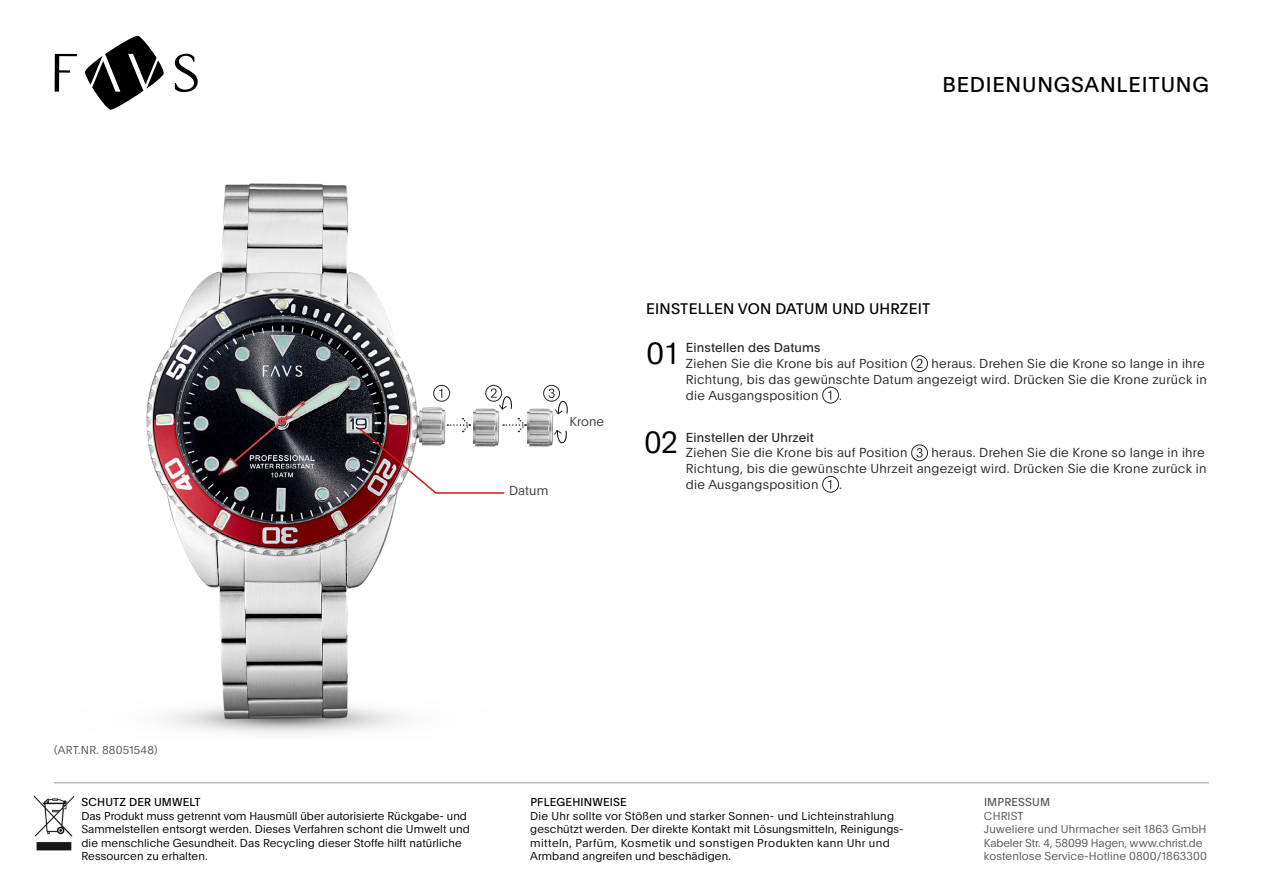
<style>
.page{position:relative;width:1263px;height:893px;background:#fff}
.page>*{position:absolute;margin:0;border:0;box-sizing:border-box;transform-origin:0 0}
.t1{font:300 30px "Plain";color:#000}
.t2{font:21px "Plain";letter-spacing:.04em;color:#000}
.t3{font:15px "Plain";letter-spacing:.015em;color:#000}
.t4{font:300 12.75px/15.8px "Plain";letter-spacing:.02em;color:#282827}
.t5{font:12.75px "Plain";letter-spacing:.01em;color:#282827}
.t6{font:300 12.75px "Plain";letter-spacing:.01em;color:#3c3c3b}
.t7{font:300 11.25px/13.5px "Plain";letter-spacing:.01em;color:#000}
.t8{font:300 11.25px/13.5px "Plain";letter-spacing:.01em;color:#575756}
.t9{font:11.25px "Plain";letter-spacing:.015em;color:#000}
.t10{font:11.25px "Plain";letter-spacing:.015em;color:#575756}
</style>
<div class="page">
<svg style="left:85px;top:36px;width:79px;height:74px"></svg>
<svg style="left:55px;top:54px;width:22px;height:38px"></svg>
<svg style="left:175px;top:54px;width:23px;height:38px"></svg>
<img style="left:146px;top:183px;width:413px;height:551px">
<hr style="left:54px;top:782px;width:1155px;height:1px;background:#9d9d9c">
<img style="left:473px;top:401px;width:28px;height:17px">
<img style="left:527px;top:401px;width:29px;height:48px">
<svg style="left:553px;top:429px;width:14px;height:15px"></svg>
<img style="left:34px;top:795px;width:41px;height:56px">
<svg style="left:916px;top:359px;width:6px;height:9px"></svg>
<div style="left:911px;top:355px;width:17px;height:17px;border:1px solid #282827;border-radius:50%"></div>
<div style="left:822px;top:387px;width:17px;height:16px;border:1px solid #282827;border-radius:50%"></div>
<svg style="left:828px;top:391px;width:3px;height:9px"></svg>
<div style="left:911px;top:444px;width:17px;height:17px;border:1px solid #282827;border-radius:50%"></div>
<svg style="left:916px;top:448px;width:7px;height:10px"></svg>
<div style="left:822px;top:476px;width:17px;height:17px;border:1px solid #282827;border-radius:50%"></div>
<svg style="left:828px;top:480px;width:3px;height:9px"></svg>
<svg style="left:357px;top:418px;width:169px;height:76px"></svg>
<svg style="left:491px;top:388px;width:21px;height:22px"></svg>
<div style="left:485px;top:385px;width:17px;height:17px;border:1px solid #282827;border-radius:50%"></div>
<div style="left:433px;top:385px;width:17px;height:17px;border:1px solid #282827;border-radius:50%"></div>
<svg style="left:439px;top:389px;width:3px;height:9px"></svg>
<div style="left:543px;top:385px;width:17px;height:17px;border:1px solid #282827;border-radius:50%"></div>
<svg style="left:548px;top:389px;width:20px;height:26px"></svg>
<h2 class="t2" style="left:942px;top:70px;width:268px">BEDIENUNGSANLEITUNG</h2>
<p class="t6" style="left:569px;top:412px;width:36px">Krone</p>
<p class="t6" style="left:509px;top:481px;width:41px">Datum</p>
<h3 class="t3" style="left:646px;top:298px;width:286px">EINSTELLEN VON DATUM UND UHRZEIT</h3>
<h1 class="t1" style="left:646px;top:332px;width:33px">01</h1>
<p class="t5" style="left:686px;top:339px;width:136px">Einstellen des Datums</p>
<p class="t4" style="left:686px;top:355px;width:223px">Ziehen Sie die Krone bis auf Position</p>
<p class="t4" style="left:686px;top:355px;width:522px;text-indent:246px">heraus. Drehen Sie die Krone so lange in ihre<br>Richtung, bis das gewünschte Datum angezeigt wird. Drücken Sie die Krone zurück in die Ausgangsposition</p>
<p class="t4" style="left:839px;top:387px;width:4px">.</p>
<h1 class="t1" style="left:644px;top:420px;width:35px">02</h1>
<p class="t5" style="left:686px;top:428px;width:129px">Einstellen der Uhrzeit</p>
<p class="t4" style="left:686px;top:444px;width:223px">Ziehen Sie die Krone bis auf Position</p>
<p class="t4" style="left:686px;top:444px;width:522px;text-indent:246px">heraus. Drehen Sie die Krone so lange in ihre<br>Richtung, bis die gewünschte Uhrzeit angezeigt wird. Drücken Sie die Krone zurück in die Ausgangsposition</p>
<p class="t4" style="left:839px;top:476px;width:4px">.</p>
<p class="t8" style="left:54px;top:743px;width:105px">(ART.NR. 88051548)</p>
<p class="t9" style="left:81px;top:794px;width:121px">SCHUTZ DER UMWELT</p>
<p class="t7" style="left:81px;top:808px;width:390px">Das Produkt muss getrennt vom Hausmüll über autorisierte Rückgabe- und Sammelstellen entsorgt werden. Dieses Verfahren schont die Umwelt und die menschliche Gesundheit. Das Recycling dieser Stoffe hilft natürliche Ressourcen zu erhalten.</p>
<p class="t9" style="left:530px;top:794px;width:98px">PFLEGEHINWEISE</p>
<p class="t7" style="left:530px;top:808px;width:375px">Die Uhr sollte vor Stößen und starker Sonnen- und Lichteinstrahlung geschützt werden. Der direkte Kontakt mit Lösungsmitteln, Reinigungs&shy;mitteln, Parfüm, Kosmetik und sonstigen Produkten kann Uhr und Armband angreifen und beschädigen.</p>
<p class="t10" style="left:984px;top:794px;width:68px">IMPRESSUM</p>
<p class="t8" style="left:984px;top:808px;width:224px">CHRIST<br>Juweliere und Uhrmacher seit 1863 GmbH Kabeler Str. 4, 58099 Hagen, www.christ.de kostenlose Service-Hotline 0800/1863300</p>
</div>
